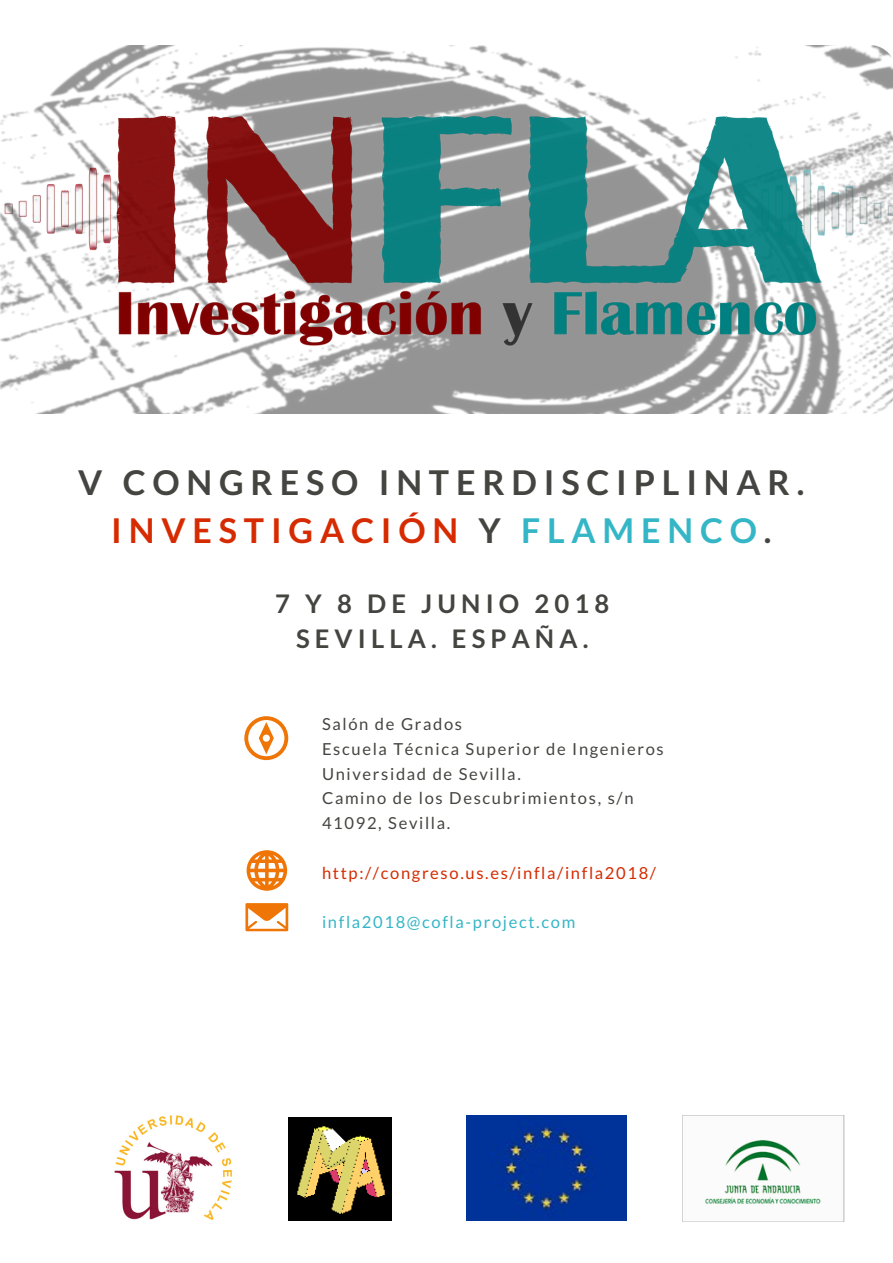
<style>
.page{position:relative;width:893px;height:1263px;background:#fff}
.page>*{position:absolute;margin:0;border:0;box-sizing:border-box;transform-origin:0 0}
.t1{font:700 34.05px/47.2px "Lato";letter-spacing:.2em;color:#444440;text-align:center}
.t2{font:700 25.65px/35px "Lato";letter-spacing:.2em;color:#444440;text-align:center}
.t3{font:16.5px/24.8px "Lato";letter-spacing:.1em;color:#444440}
.t4{font:16.5px "Lato";letter-spacing:.1em;color:#d62b00}
.t5{font:16.5px "Lato";letter-spacing:.1em;color:#34b6c6}
.s1{color:#d62b00}
.s2{color:#34b6c6}
</style>
<div class="page">
<svg style="left:247px;top:850px;width:40px;height:41px"></svg>
<svg style="left:244px;top:716px;width:44px;height:44px"></svg>
<svg style="left:245px;top:903px;width:43px;height:28px"></svg>
<img style="left:114px;top:1115px;width:119px;height:105px">
<img style="left:466px;top:1116px;width:160px;height:105px">
<img style="left:682px;top:1116px;width:162px;height:106px">
<img style="left:0;top:45px;width:893px;height:368px">
<img style="left:288px;top:1117px;width:104px;height:104px">
<h1 class="t1" style="left:78px;top:459px;width:728px">V CONGRESO INTERDISCIPLINAR.<br><span class="s1">INVESTIGACIÓN</span> Y <span class="s2">FLAMENCO</span>.</h1>
<h2 class="t2" style="left:275px;top:585px;width:335px">7 Y 8 DE JUNIO 2018<br>SEVILLA. ESPAÑA.</h2>
<p class="t3" style="left:322px;top:711px;width:343px">Salón de Grados<br>Escuela Técnica Superior de Ingenieros<br>Universidad de Sevilla.<br>Camino de los Descubrimientos, s/n<br>41092, Sevilla.</p>
<p class="t4" style="left:322px;top:862px;width:336px">http://congreso.us.es/infla/infla2018/</p>
<p class="t5" style="left:322px;top:912px;width:255px">infla2018@cofla-project.com</p>
</div>
